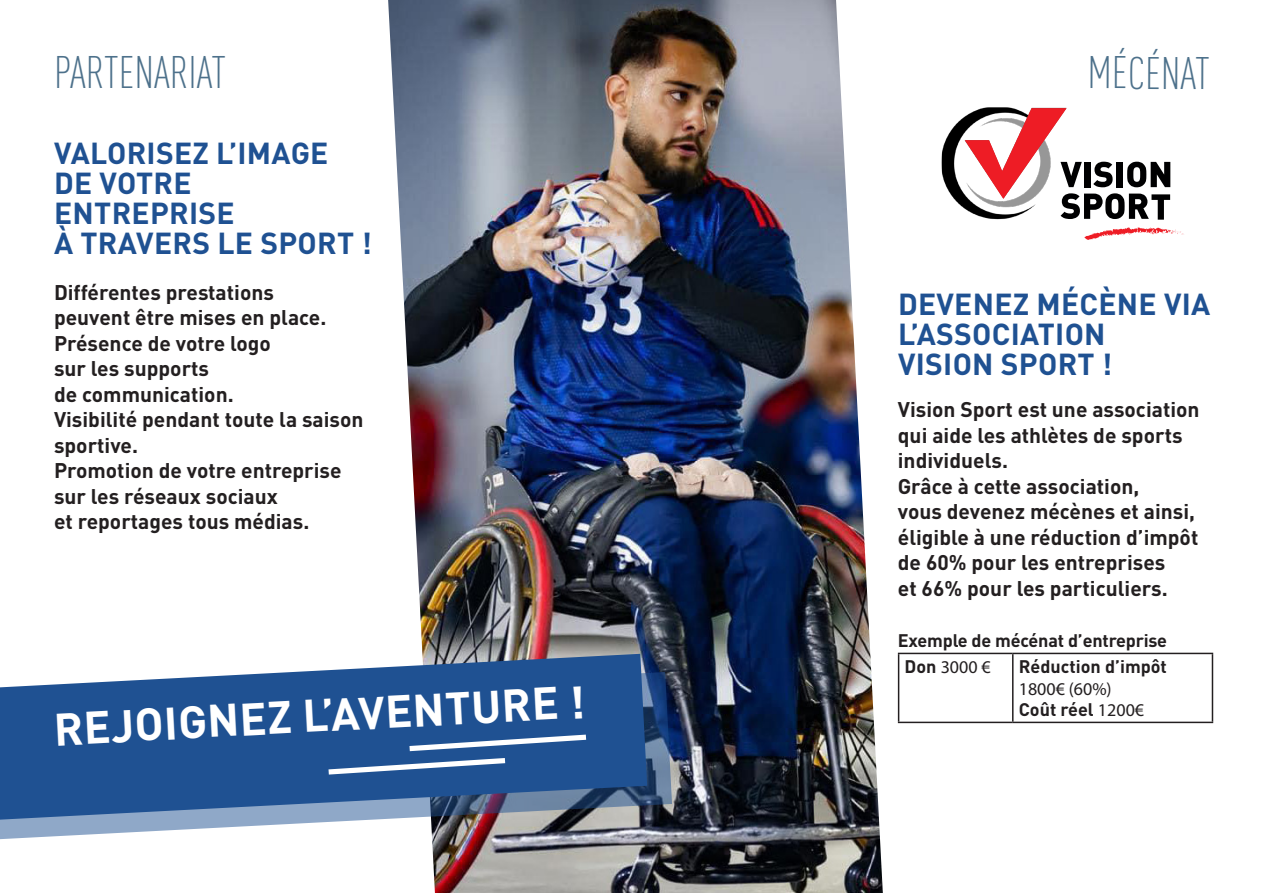
<style>
.page{position:relative;width:1263px;height:893px;background:#fff}
.page>*{position:absolute;margin:0;border:0;box-sizing:border-box;transform-origin:0 0}
.t1{font:700 45px "DINOT";color:#fff}
.t2{font:300 condensed 45px "DINOT";letter-spacing:-.005em;color:#4d718b}
.t3{font:700 30px/30px "DINOT";letter-spacing:.01em;color:#1f5192}
.t4{font:700 21px/25.5px "DINOT";color:#231f20}
.t5{font:700 18px/21.6px "DINOT";letter-spacing:-.01em;color:#231f20}
.t6{font:18px "Myriad Pro";color:#231f20}
.s1{font-family:"DINOT";font-weight:700}
.s2{font-family:"Myriad Pro";font-weight:400}
</style>
<div class="page">
<img style="left:435px;top:0;width:401px;height:893px">
<svg style="left:388px;top:0;width:47px;height:893px"></svg>
<img style="left:0;top:672px;width:672px;height:176px">
<svg style="left:836px;top:1px;width:378px;height:892px"></svg>
<img style="left:942px;top:107px;width:129px;height:122px">
<svg style="left:965px;top:108px;width:205px;height:112px"></svg>
<svg style="left:1084px;top:227px;width:101px;height:14px"></svg>
<svg style="left:0;top:654px;width:647px;height:166px;background:#41699e"></svg>
<svg style="left:323px;top:732px;width:268px;height:45px;background:#416ba2"></svg>
<hr style="left:898px;top:653px;width:115px;height:1px;background:#231f20">
<hr style="left:898px;top:654px;width:1px;height:68px;background:#231f20">
<hr style="left:1013px;top:653px;width:200px;height:1px;background:#231f20">
<hr style="left:1012px;top:654px;width:1px;height:68px;background:#231f20">
<hr style="left:1212px;top:654px;width:1px;height:68px;background:#231f20">
<hr style="left:898px;top:722px;width:115px;height:1px;background:#231f20">
<hr style="left:1013px;top:722px;width:200px;height:1px;background:#231f20">
<p class="t2" style="left:54px;top:47px;width:173px">PARTENARIAT</p>
<p class="t3" style="left:54px;top:137px;width:319px">VALORISEZ L’IMAGE<br>DE VOTRE<br>ENTREPRISE<br>À TRAVERS LE SPORT !</p>
<p class="t4" style="left:54px;top:279px;width:274px">Différentes prestations peuvent être mises en place.</p>
<p class="t4" style="left:54px;top:330px;width:311px">Présence de votre logo<br>sur les supports<br>de communication.<br>Visibilité pendant toute la saison sportive.<br>Promotion de votre entreprise sur les réseaux sociaux<br>et reportages tous médias.</p>
<p class="t1" style="left:52px;top:700px;width:533px;rotate:-3deg">REJOIGNEZ L’AVENTURE !</p>
<p class="t2" style="left:1087px;top:47px;width:124px">MÉCÉNAT</p>
<p class="t3" style="left:898px;top:288px;width:314px">DEVENEZ MÉCÈNE VIA<br>L’ASSOCIATION<br>VISION SPORT !</p>
<p class="t4" style="left:898px;top:396px;width:303px">Vision Sport est une association qui aide les athlètes de sports individuels.</p>
<p class="t4" style="left:898px;top:473px;width:302px">Grâce à cette association,<br>vous devenez mécènes et ainsi, éligible à une réduction d’impôt</p>
<p class="t4" style="left:898px;top:549px;width:271px">de 60% pour les entreprises et 66% pour les particuliers.</p>
<p class="t5" style="left:898px;top:629px;width:271px">Exemple de mécénat d’entreprise</p>
<p class="t6" style="left:905px;top:656px;width:88px"><span class="s1">Don</span> 3000 €</p>
<p class="t5" style="left:1019px;top:655px;width:150px">Réduction d’impôt<br><span class="s2">1800€ (60%)<br></span>Coût réel <span class="s2">1200€</span></p>
</div>
